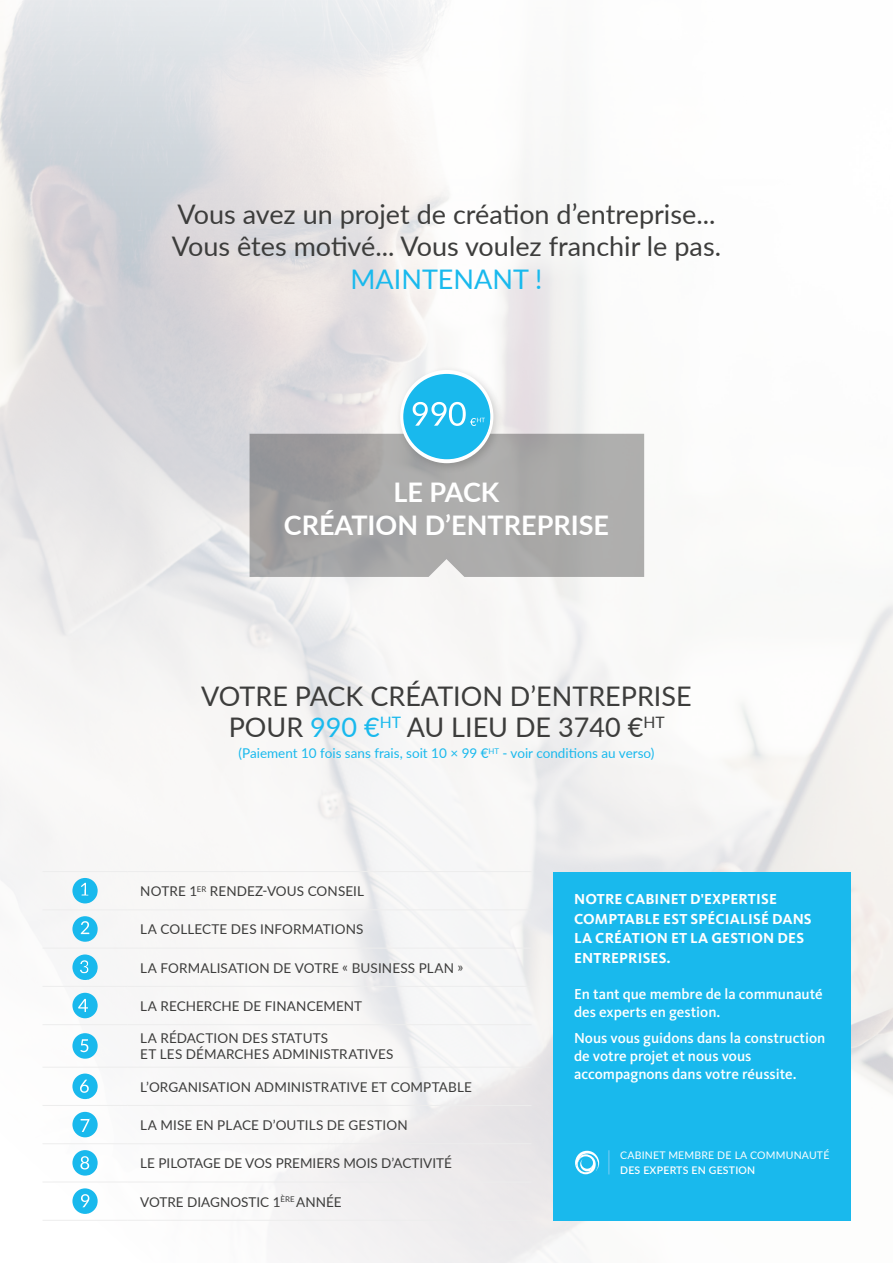
<style>
.page{position:relative;width:893px;height:1263px;background:#fff}
.page>*{position:absolute;margin:0;border:0;box-sizing:border-box;transform-origin:0 0}
.t1{font:27px "Lato";color:#3d3d3c}
.t2{font:700 27px "Lato";color:#fff}
.t3{font:27px "Lato";color:#19b9ed}
.t4{font:500 15px/18px "Kievit OT";color:#fff}
.t5{font:700 15px/19.5px "Kievit OT";letter-spacing:.01em;color:#fff}
.t6{font:13.5px/16.2px "Lato";letter-spacing:.01em;color:#3d3d3c}
.t7{font:13.5px "Lato";color:#19b9ed}
.t8{font:10.5px/15px "Lato";letter-spacing:.02em;color:#fff}
.s1{color:#19b9ed}
.s2{font-weight:600}
</style>
<div class="page">
<img style="left:0;top:0;width:893px;height:1263px">
<hr style="left:43px;top:948px;width:85px;height:1px;background:#ededed">
<hr style="left:128px;top:948px;width:403px;height:1px;background:#ededed">
<hr style="left:43px;top:986px;width:85px;height:1px;background:#ededed">
<hr style="left:128px;top:986px;width:403px;height:1px;background:#ededed">
<hr style="left:43px;top:1024px;width:85px;height:1px;background:#ededed">
<hr style="left:128px;top:1024px;width:403px;height:1px;background:#ededed">
<hr style="left:43px;top:1067px;width:85px;height:1px;background:#ededed">
<hr style="left:128px;top:1067px;width:403px;height:1px;background:#ededed">
<hr style="left:43px;top:1105px;width:85px;height:1px;background:#ededed">
<hr style="left:128px;top:1105px;width:403px;height:1px;background:#ededed">
<hr style="left:43px;top:1182px;width:85px;height:1px;background:#ededed">
<hr style="left:128px;top:1182px;width:403px;height:1px;background:#ededed">
<hr style="left:128px;top:1143px;width:403px;height:1px;background:#ededed">
<hr style="left:43px;top:1143px;width:85px;height:1px;background:#ededed">
<hr style="left:43px;top:1220px;width:85px;height:1px;background:#ededed">
<hr style="left:128px;top:1220px;width:403px;height:1px;background:#ededed">
<hr style="left:43px;top:909px;width:85px;height:1px;background:#ededed">
<hr style="left:128px;top:909px;width:403px;height:1px;background:#ededed">
<hr style="left:43px;top:871px;width:85px;height:1px;background:#ededed">
<hr style="left:128px;top:871px;width:403px;height:1px;background:#ededed">
<div style="left:72px;top:878px;width:26px;height:25px;background:#19b9ed;border-radius:50%"></div>
<svg style="left:81px;top:883px;width:16px;height:20px"></svg>
<div style="left:72px;top:916px;width:26px;height:26px;background:#19b9ed;border-radius:50%"></div>
<svg style="left:81px;top:921px;width:16px;height:20px"></svg>
<div style="left:72px;top:954px;width:26px;height:26px;background:#19b9ed;border-radius:50%"></div>
<svg style="left:80px;top:960px;width:17px;height:19px"></svg>
<div style="left:72px;top:993px;width:26px;height:25px;background:#19b9ed;border-radius:50%"></div>
<svg style="left:78px;top:999px;width:19px;height:19px"></svg>
<div style="left:72px;top:1033px;width:26px;height:26px;background:#19b9ed;border-radius:50%"></div>
<svg style="left:80px;top:1039px;width:17px;height:19px"></svg>
<svg style="left:72px;top:1073px;width:26px;height:26px"></svg>
<svg style="left:80px;top:1080px;width:17px;height:19px"></svg>
<div style="left:72px;top:1112px;width:26px;height:25px;background:#19b9ed;border-radius:50%"></div>
<svg style="left:81px;top:1119px;width:16px;height:18px"></svg>
<div style="left:72px;top:1150px;width:26px;height:25px;background:#19b9ed;border-radius:50%"></div>
<svg style="left:80px;top:1156px;width:17px;height:19px"></svg>
<div style="left:72px;top:1188px;width:26px;height:26px;background:#19b9ed;border-radius:50%"></div>
<svg style="left:81px;top:1194px;width:16px;height:19px"></svg>
<div style="left:553px;top:872px;width:297px;height:348px;background:#19b9ed"></div>
<svg style="left:250px;top:434px;width:394px;height:143px;fill:#aaa9a8"></svg>
<div style="left:395px;top:365px;width:110px;height:109px;background:#1d1d1b;opacity:.2"></div>
<div style="left:400px;top:370px;width:93px;height:93px;background:#fff;border-radius:50%"></div>
<div style="left:403px;top:374px;width:87px;height:85px;background:#19b9ed;border-radius:50%"></div>
<svg style="left:413px;top:402px;width:77px;height:57px"></svg>
<svg style="left:608px;top:1150px;width:1px;height:24px"></svg>
<svg style="left:575px;top:1150px;width:25px;height:25px"></svg>
<p class="t1" style="left:177px;top:195px;width:539px">Vous avez un projet de création d’entreprise...</p>
<p class="t1" style="left:172px;top:227px;width:551px">Vous êtes motivé... Vous voulez franchir le pas.</p>
<p class="t3" style="left:351px;top:259px;width:193px">MAINTENANT !</p>
<p class="t2" style="left:393px;top:473px;width:107px">LE PACK</p>
<p class="t2" style="left:284px;top:505px;width:327px">CRÉATION D’ENTREPRISE</p>
<p class="t1" style="left:201px;top:676px;width:492px">VOTRE PACK CRÉATION D’ENTREPRISE</p>
<p class="t1" style="left:229px;top:708px;width:437px">POUR <span class="s1">990 €</span><sup>HT</sup> AU LIEU DE 3740 €<sup>HT</sup></p>
<p class="t7" style="left:239px;top:744px;width:417px">(Paiement 10 fois sans frais, soit 10 × 99 €<sup>HT</sup> - voir conditions au verso)</p>
<p class="t6" style="left:140px;top:882px;width:225px">NOTRE 1<sup>ER</sup> RENDEZ-VOUS CONSEIL</p>
<p class="t6" style="left:140px;top:921px;width:225px">LA COLLECTE DES INFORMATIONS</p>
<p class="t6" style="left:140px;top:959px;width:325px">LA FORMALISATION DE VOTRE « BUSINESS PLAN »</p>
<p class="t6" style="left:140px;top:997px;width:223px">LA RECHERCHE DE FINANCEMENT</p>
<p class="t6" style="left:140px;top:1030px;width:255px">LA RÉDACTION DES STATUTS<br>ET LES DÉMARCHES ADMINISTRATIVES</p>
<p class="t6" style="left:140px;top:1078px;width:333px">L’ORGANISATION ADMINISTRATIVE ET COMPTABLE</p>
<p class="t6" style="left:140px;top:1116px;width:269px">LA MISE EN PLACE D’OUTILS DE GESTION</p>
<p class="t6" style="left:140px;top:1155px;width:313px">LE PILOTAGE DE VOS PREMIERS MOIS D’ACTIVITÉ</p>
<p class="t6" style="left:140px;top:1193px;width:203px">VOTRE DIAGNOSTIC 1<sup>ÈRE</sup> ANNÉE</p>
<p class="t5" style="left:574px;top:889px;width:239px">NOTRE CABINET D'EXPERTISE<br>COMPTABLE EST SPÉCIALISÉ DANS<br>LA CRÉATION ET LA GESTION DES<br>ENTREPRISES.</p>
<p class="t4" style="left:574px;top:985px;width:250px">En tant que membre de la communauté des experts en gestion.</p>
<p class="t4" style="left:574px;top:1029px;width:253px">Nous vous guidons dans la construction de votre projet et nous vous accompagnons dans votre réussite.</p>
<p class="t8" style="left:620px;top:1147px;width:211px">CABINET MEMBRE DE LA COMMUNAUTÉ<br><span class="s2">DES EXPERTS EN GESTION</span></p>
</div>
